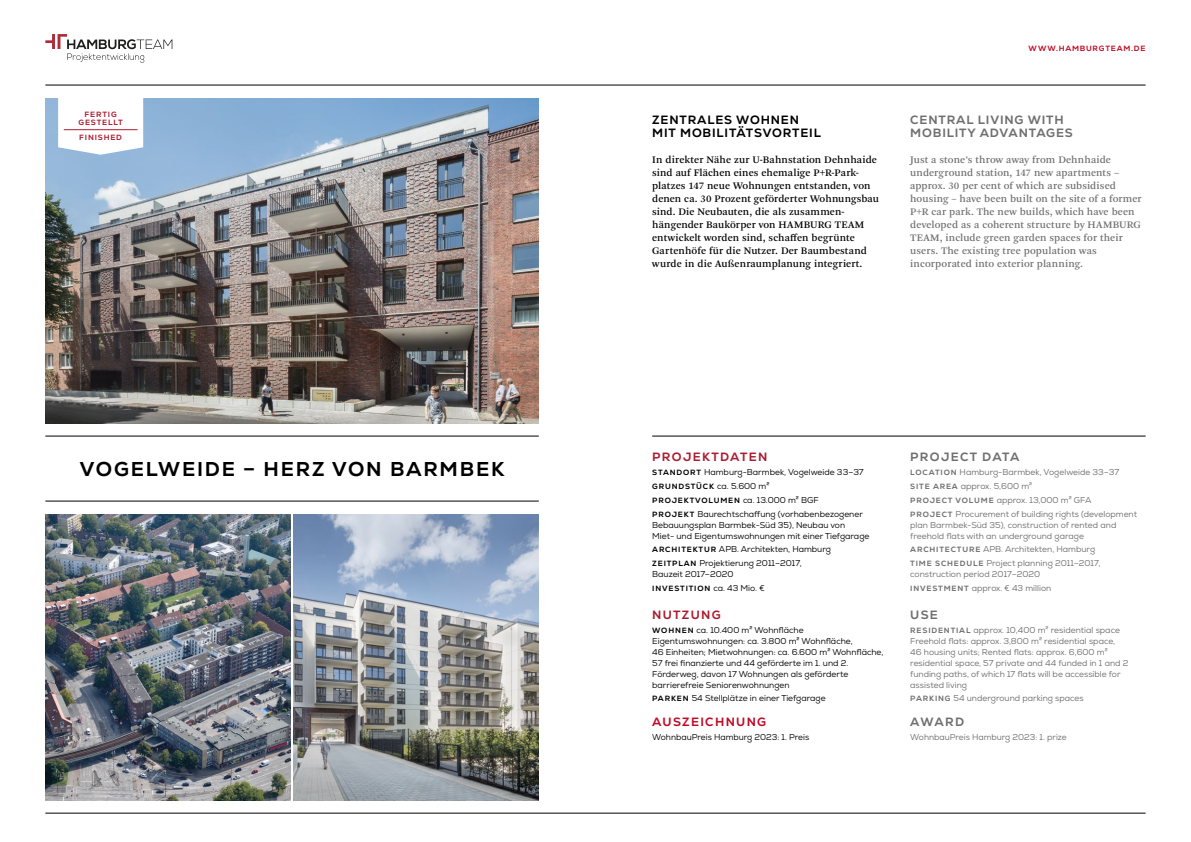
<style>
.page{position:relative;width:1191px;height:842px;background:#fff}
.page>*{position:absolute;margin:0;border:0;box-sizing:border-box;transform-origin:0 0}
.t1{font:800 20px "Nexa";letter-spacing:.09em;color:#000}
.t2{font:800 12px/13px "Nexa";letter-spacing:.07em;color:#706f6f}
.t3{font:800 12px/13px "Nexa";letter-spacing:.07em;color:#000}
.t4{font:800 12px "Nexa";letter-spacing:.11em;color:#ac1c30}
.t5{font:800 12px "Nexa";letter-spacing:.11em;color:#c10a27}
.t6{font:800 12px "Nexa";letter-spacing:.11em;color:#706f6f}
.t7{font:10.5px/13px "Arnhem Pro";letter-spacing:.01em;color:#000}
.t8{font:10.5px/13px "Arnhem Pro";letter-spacing:.01em;color:#706f6f}
.t9{font:8.5px/11px "Nexa";color:#706f6f}
.t10{font:8.5px/11px "Nexa";color:#000}
.t11{font:800 7.6px/13.8px "Nexa";letter-spacing:.11em;color:#000}
.t12{font:800 7.6px/8px "Nexa";letter-spacing:.11em;color:#ac1c30;text-align:center}
.t13{font:800 7.6px "Nexa";letter-spacing:.11em;color:#c10a27}
.s1{font-weight:800;font-size:7.6px}
.s2{font-weight:400;font-size:8.5px}
</style>
<div class="page">
<hr style="left:45px;top:813px;width:1100px;height:1px;background:#000">
<hr style="left:45px;top:85px;width:1100px;height:1px;background:#000">
<svg style="left:45px;top:34px;width:127px;height:29px"></svg>
<hr style="left:652px;top:436px;width:493px;height:1px;background:#000">
<img style="left:45px;top:98px;width:494px;height:325px">
<img style="left:293px;top:514px;width:246px;height:286px">
<svg style="left:58px;top:98px;width:85px;height:57px"></svg>
<hr style="left:64px;top:129px;width:73px;height:1px;background:#ac1c30">
<hr style="left:45px;top:436px;width:494px;height:1px;background:#000">
<hr style="left:45px;top:501px;width:494px;height:1px;background:#000">
<img style="left:45px;top:514px;width:246px;height:286px">
<p class="t12" style="left:79px;top:111px;width:46px">FERTIG<br>GESTELLT</p>
<p class="t12" style="left:79px;top:134px;width:44px">FINISHED</p>
<h1 class="t1" style="left:80px;top:456px;width:426px">VOGELWEIDE – HERZ VON BARMBEK</h1>
<h2 class="t3" style="left:652px;top:113px;width:170px">ZENTRALES WOHNEN<br>MIT MOBILITÄTSVORTEIL</h2>
<p class="t7" style="left:652px;top:153px;width:228px">In direkter Nähe zur U-Bahnstation Dehnhaide sind auf Flächen eines ehemalige P+R-Park&shy;platzes 147 neue Wohnungen entstanden, von denen ca. 30 Prozent geförderter Wohnungsbau sind. Die Neubauten, die als zusammen&shy;hängender Baukörper von HAMBURG TEAM entwickelt worden sind, schaffen begrünte Gartenhöfe für die Nutzer. Der Baumbestand wurde in die Außenraumplanung integriert.</p>
<p class="t13" style="left:1028px;top:44px;width:118px">WWW.HAMBURGTEAM.DE</p>
<h2 class="t2" style="left:910px;top:113px;width:164px">CENTRAL LIVING WITH<br>MOBILITY ADVANTAGES</h2>
<p class="t8" style="left:910px;top:153px;width:233px">Just a stone’s throw away from Dehnhaide underground station, 147 new apartments – approx. 30 per cent of which are subsidised housing – have been built on the site of a former P+R car park. The new builds, which have been developed as a coherent structure by HAMBURG TEAM, include green garden spaces for their users. The existing tree population was incorporated into exterior planning.</p>
<h2 class="t4" style="left:652px;top:449px;width:117px">PROJEKTDATEN</h2>
<p class="t10" style="left:652px;top:467px;width:213px"><span class="s1">STANDORT</span> Hamburg-Barmbek, Vogelweide 33–37</p>
<p class="t11" style="left:652px;top:479px;width:168px">GRUNDSTÜCK <span class="s2">ca. 5.600 m²<br></span>PROJEKTVOLUMEN <span class="s2">ca. 13.000 m² BGF</span></p>
<p class="t10" style="left:652px;top:508px;width:219px"><span class="s1">PROJEKT</span> Baurechtschaffung (vorhabenbezogener<br>Bebauungsplan Barmbek-Süd 35), Neubau von<br>Miet- und Eigentumswohnungen mit einer Tiefgarage</p>
<p class="t10" style="left:652px;top:543px;width:180px;line-height:13.8px"><span class="s1">ARCHITEKTUR</span> APB. Architekten, Hamburg<br><span class="s1">ZEITPLAN</span> Projektierung 2011–2017,</p>
<p class="t10" style="left:652px;top:569px;width:83px">Bauzeit 2017–2020</p>
<p class="t11" style="left:652px;top:581px;width:114px">INVESTITION <span class="s2">ca. 43 Mio. €</span></p>
<h2 class="t4" style="left:652px;top:607px;width:70px">NUTZUNG</h2>
<p class="t10" style="left:652px;top:624px;width:233px"><span class="s1">WOHNEN</span> ca. 10.400 m² Wohnfläche Eigentumswohnungen: ca. 3.800 m² Wohnfläche,<br>46 Einheiten; Mietwohnungen: ca. 6.600 m² Wohnfläche, 57 frei finanzierte und 44 geförderte im 1. und 2.<br>Förderweg, davon 17 Wohnungen als geförderte barrierefreie Seniorenwohnungen</p>
<p class="t10" style="left:652px;top:693px;width:175px"><span class="s1">PARKEN</span> 54 Stellplätze in einer Tiefgarage</p>
<h2 class="t5" style="left:652px;top:714px;width:115px">AUSZEICHNUNG</h2>
<p class="t10" style="left:652px;top:732px;width:158px">WohnbauPreis Hamburg 2023: 1. Preis</p>
<h2 class="t6" style="left:910px;top:449px;width:111px">PROJECT DATA</h2>
<p class="t9" style="left:910px;top:465px;width:228px;line-height:13.8px"><span class="s1">LOCATION</span> Hamburg-Barmbek, Vogelweide 33–37<br><span class="s1">SITE AREA</span> approx. 5,600 m²<br><span class="s1">PROJECT VOLUME</span> approx. 13,000 m² GFA<br><span class="s1">PROJECT</span> Procurement of building rights (development</p>
<p class="t9" style="left:910px;top:519px;width:208px">plan Barmbek-Süd 35), construction of rented and freehold flats with an underground garage</p>
<p class="t9" style="left:910px;top:543px;width:192px;line-height:13.8px"><span class="s1">ARCHITECTURE</span> APB. Architekten, Hamburg<br><span class="s1">TIME SCHEDULE</span> Project planning 2011–2017,</p>
<p class="t9" style="left:910px;top:567px;width:142px;line-height:13.8px">construction period 2017–2020<br><span class="s1">INVESTMENT</span> approx. € 43 million</p>
<h2 class="t2" style="left:910px;top:608px;width:29px">USE</h2>
<p class="t9" style="left:910px;top:624px;width:220px"><span class="s1">RESIDENTIAL</span> approx. 10,400 m² residential space Freehold flats: approx. 3,800 m² residential space, 46 housing units; Rented flats: approx. 6,600 m² residential space, 57 private and 44 funded in 1 and 2 funding paths, of which 17 flats will be accessible for assisted living</p>
<p class="t9" style="left:910px;top:693px;width:175px"><span class="s1">PARKING</span> 54 underground parking spaces</p>
<h2 class="t2" style="left:910px;top:715px;width:55px">AWARD</h2>
<p class="t9" style="left:910px;top:732px;width:158px">WohnbauPreis Hamburg 2023: 1. prize</p>
</div>
